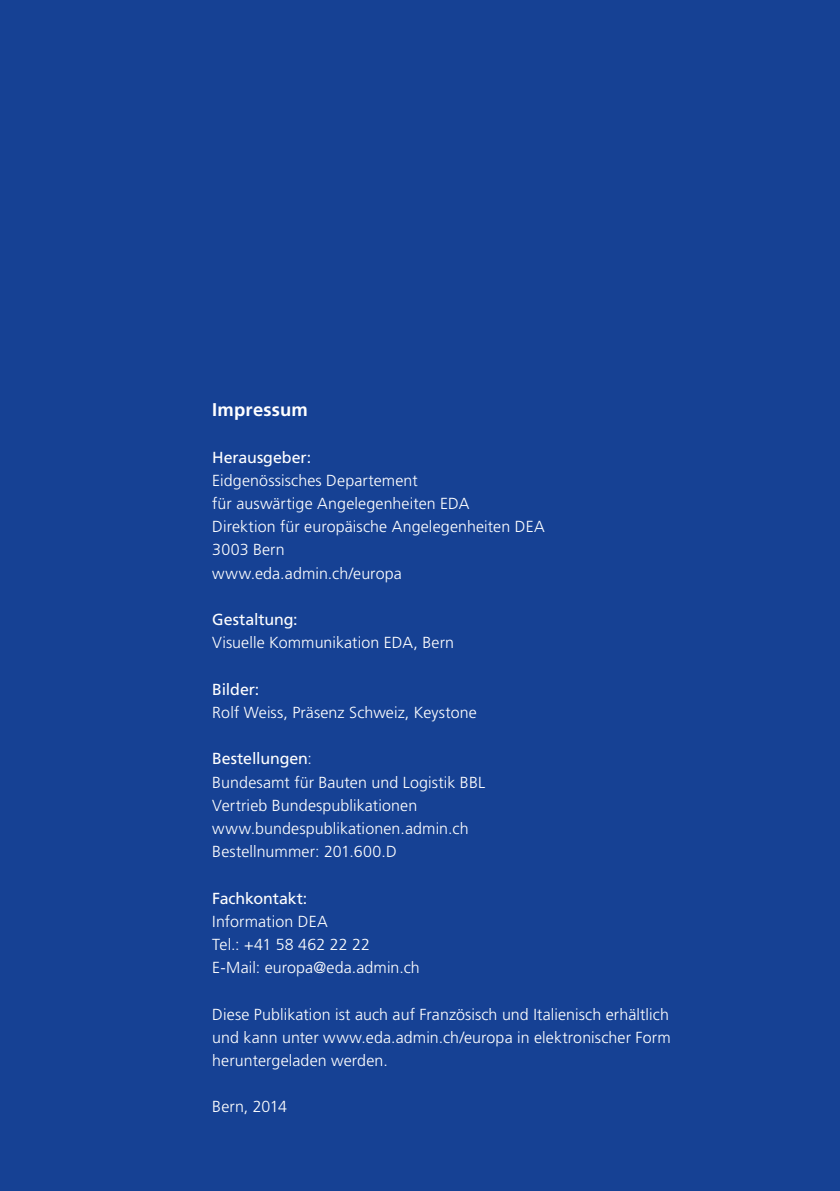
<style>
.page{position:relative;width:840px;height:1191px;background:#fff}
.page>*{position:absolute;margin:0;border:0;box-sizing:border-box;transform-origin:0 0}
.t1{font:700 18.4px "Frutiger LT Pro";letter-spacing:.01em;color:#fff}
.t2{font:300 16px/23.2px "Frutiger LT Pro";letter-spacing:.005em;color:#fff}
.t3{font:16px "Frutiger LT Pro";letter-spacing:-.005em;color:#fff}
.s1{font-weight:400}
</style>
<div class="page">
<div style="left:0;top:0;width:839px;height:1191px;background:#164194"></div>
<p class="t1" style="left:212px;top:399px;width:97px">Impressum</p>
<p class="t3" style="left:212px;top:447px;width:100px">Herausgeber:</p>
<p class="t2" style="left:212px;top:469px;width:334px">Eidgenössisches Departement<br>für auswärtige Angelegenheiten EDA<br>Direktion für europäische Angelegenheiten DEA<br>3003 Bern<br>www.eda.admin.ch/europa</p>
<p class="t3" style="left:212px;top:610px;width:87px">Gestaltung:</p>
<p class="t2" style="left:212px;top:631px;width:243px">Visuelle Kommunikation EDA, Bern</p>
<p class="t3" style="left:212px;top:679px;width:49px">Bilder:</p>
<p class="t2" style="left:212px;top:701px;width:266px">Rolf Weiss, Präsenz Schweiz, Keystone</p>
<p class="t2" style="left:212px;top:747px;width:274px"><span class="s1">Bestellungen</span>:<br>Bundesamt für Bauten und Logistik BBL<br>Vertrieb Bundespublikationen www.bundespublikationen.admin.ch<br>Bestellnummer: 201.600.D</p>
<p class="t3" style="left:212px;top:888px;width:97px">Fachkontakt:</p>
<p class="t2" style="left:212px;top:909px;width:209px">Information DEA<br>Tel.: +41 58 462 22 22<br>E-Mail: europa@eda.admin.ch</p>
<p class="t2" style="left:212px;top:1002px;width:460px;text-align:justify">Diese Publikation ist auch auf Französisch und Italienisch erhältlich und kann unter www.eda.admin.ch/europa in elektronischer Form heruntergeladen werden.</p>
<p class="t2" style="left:212px;top:1095px;width:76px">Bern, 2014</p>
</div>
